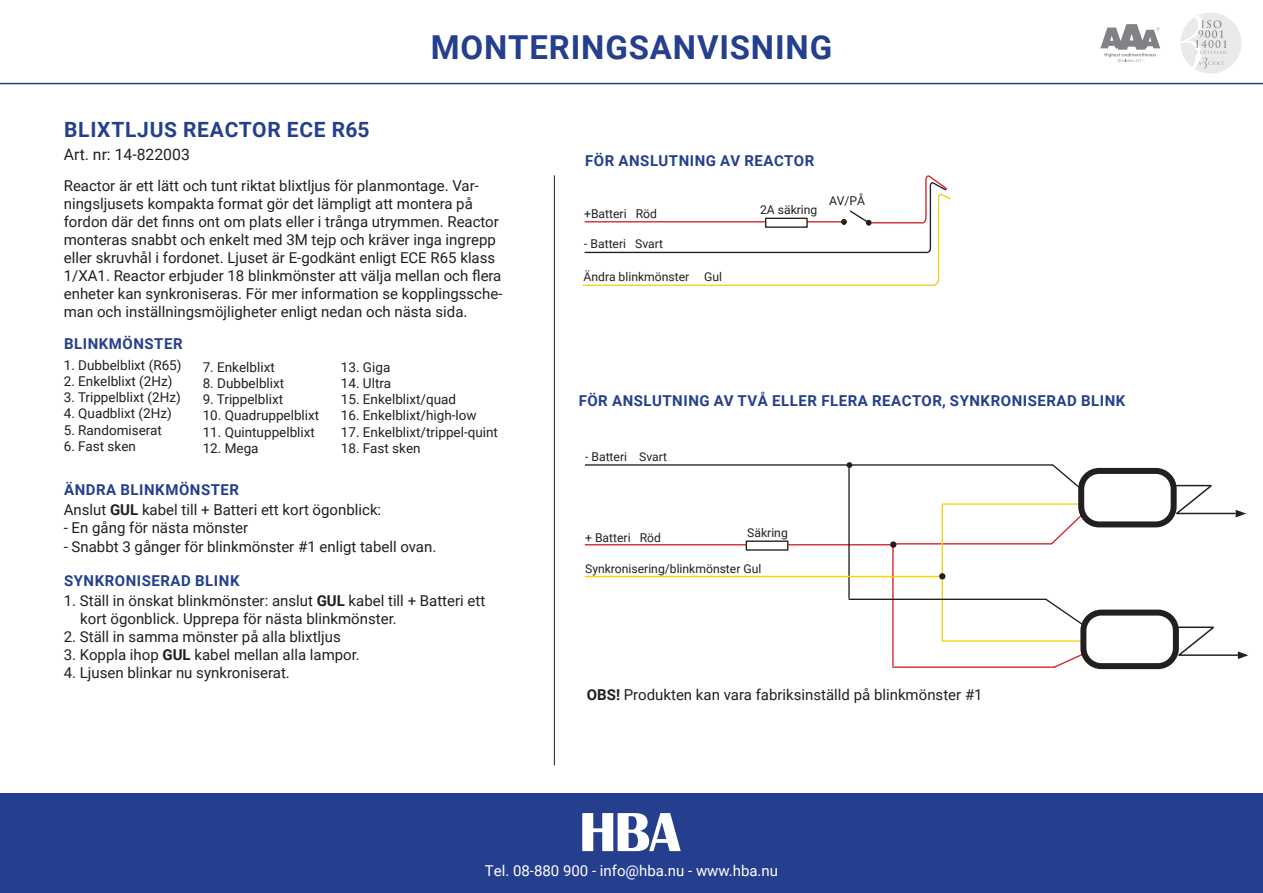
<style>
.page{position:relative;width:1263px;height:893px;background:#fff}
.page>*{position:absolute;margin:0;border:0;box-sizing:border-box;transform-origin:0 0}
.t1{font:700 33px "Roboto";letter-spacing:.025em;color:#253f8e}
.Rubrik_PB_MA_SB{font:700 21px "Roboto";letter-spacing:.035em;color:#253f8e}
.Brödtext_PB_MA_DB{font:15.75px "Roboto";color:#231f20}
.Brödtext_PB_MA_DB-2{font:15px/18px "Roboto";color:#231f20}
.Underrubrik_PB_MA_DB_SB{font:700 15px "Roboto";letter-spacing:.035em;color:#253f8e}
.t2{font:15px "Roboto";color:#fff}
.Brödtext_PB_MA_DB-3{font:13.5px "Roboto";color:#231f20}
.t3{font:12.15px "Roboto";color:#231f20}
.s1{font-weight:700}
</style>
<div class="page">
<hr style="left:0;top:83px;width:1263px;height:1px;background:#253f8e">
<div style="left:0;top:793px;width:1263px;height:100px;background:#253f8e"></div>
<svg style="left:582px;top:813px;width:99px;height:38px"></svg>
<div style="left:1180px;top:12px;width:62px;height:62px;background:#e9eaeb;border-radius:50%"></div>
<svg style="left:1180px;top:16px;width:47px;height:58px"></svg>
<svg style="left:1100px;top:24px;width:60px;height:38px"></svg>
<hr style="left:554px;top:175px;width:1px;height:590px;background:#231f20">
<svg style="left:582px;top:175px;width:369px;height:111px"></svg>
<div style="left:766px;top:218px;width:41px;height:9px;background:#fff"></div>
<div style="left:765px;top:218px;width:43px;height:10px;border:1px solid #231f20"></div>
<svg style="left:1176px;top:484px;width:70px;height:33px"></svg>
<hr style="left:585px;top:544px;width:305px;height:1px;background:#d1232a">
<hr style="left:892px;top:542px;width:2px;height:126px;background:#d1232a">
<svg style="left:895px;top:513px;width:185px;height:33px"></svg>
<hr style="left:943px;top:503px;width:137px;height:2px;background:#f2d01b">
<svg style="left:584px;top:462px;width:494px;height:26px"></svg>
<div style="left:746px;top:541px;width:42px;height:9px;background:#fff"></div>
<div style="left:746px;top:540px;width:42px;height:11px;border:1px solid #231f20"></div>
<svg style="left:892px;top:652px;width:189px;height:16px"></svg>
<hr style="left:943px;top:640px;width:141px;height:2px;background:#f2d01b">
<hr style="left:942px;top:504px;width:1px;height:138px;background:#f2d01b">
<svg style="left:939px;top:573px;width:6px;height:6px"></svg>
<hr style="left:848px;top:467px;width:2px;height:132px;background:#231f20">
<svg style="left:848px;top:597px;width:233px;height:30px"></svg>
<hr style="left:585px;top:576px;width:354px;height:1px;background:#fed105">
<div style="left:890px;top:541px;width:6px;height:7px;background:#231f20;border-radius:50%"></div>
<div style="left:1078px;top:468px;width:99px;height:59px;border:6px solid #231f20;border-radius:18px"></div>
<svg style="left:1178px;top:626px;width:70px;height:33px"></svg>
<div style="left:1080px;top:610px;width:99px;height:59px;border:6px solid #231f20;border-radius:18px"></div>
<p class="Rubrik_PB_MA_SB" style="left:64px;top:115px;width:307px">BLIXTLJUS REACTOR ECE R65</p>
<p class="Brödtext_PB_MA_DB" style="left:64px;top:144px;width:128px">Art. nr: 14-822003</p>
<h1 class="t1" style="left:431px;top:24px;width:403px">MONTERINGSANVISNING</h1>
<p class="Underrubrik_PB_MA_DB_SB" style="left:585px;top:150px;width:231px">FÖR ANSLUTNING AV REACTOR</p>
<p class="Brödtext_PB_MA_DB-2" style="left:64px;top:176px;width:440px">Reactor är ett lätt och tunt riktat blixtljus för planmontage. Var&shy;ningsljusets kompakta format gör det lämpligt att montera på fordon där det finns ont om plats eller i trånga utrymmen. Reactor monteras snabbt och enkelt med 3M tejp och kräver inga ingrepp eller skruvhål i fordonet. Ljuset är E-godkänt enligt ECE R65 klass 1/XA1. Reactor erbjuder 18 blinkmönster att välja mellan och flera enheter kan synkroniseras. För mer information se kopplingssche&shy;man och inställningsmöjligheter enligt nedan och nästa sida.</p>
<p class="Underrubrik_PB_MA_DB_SB" style="left:64px;top:333px;width:120px">BLINKMÖNSTER</p>
<p class="Brödtext_PB_MA_DB-3" style="left:64px;top:355px;width:119px">1. Dubbelblixt (R65)</p>
<p class="Brödtext_PB_MA_DB-3" style="left:64px;top:372px;width:110px">2. Enkelblixt (2Hz)</p>
<p class="Brödtext_PB_MA_DB-3" style="left:64px;top:388px;width:118px">3. Trippelblixt (2Hz)</p>
<p class="Brödtext_PB_MA_DB-3" style="left:64px;top:404px;width:109px">4. Quadblixt (2Hz)</p>
<p class="Brödtext_PB_MA_DB-3" style="left:64px;top:420px;width:100px">5. Randomiserat</p>
<p class="Brödtext_PB_MA_DB-3" style="left:64px;top:436px;width:74px">6. Fast sken</p>
<p class="Brödtext_PB_MA_DB-3" style="left:203px;top:357px;width:74px">7. Enkelblixt</p>
<p class="Brödtext_PB_MA_DB-3" style="left:203px;top:374px;width:83px">8. Dubbelblixt</p>
<p class="Brödtext_PB_MA_DB-3" style="left:203px;top:390px;width:82px">9. Trippelblixt</p>
<p class="Brödtext_PB_MA_DB-3" style="left:203px;top:406px;width:118px">10. Quadruppelblixt</p>
<p class="Brödtext_PB_MA_DB-3" style="left:203px;top:422px;width:114px">11. Quintuppelblixt</p>
<p class="Brödtext_PB_MA_DB-3" style="left:203px;top:438px;width:57px">12. Mega</p>
<p class="Brödtext_PB_MA_DB-3" style="left:341px;top:357px;width:51px">13. Giga</p>
<p class="Brödtext_PB_MA_DB-3" style="left:341px;top:374px;width:52px">14. Ultra</p>
<p class="Brödtext_PB_MA_DB-3" style="left:341px;top:390px;width:117px">15. Enkelblixt/quad</p>
<p class="Brödtext_PB_MA_DB-3" style="left:341px;top:406px;width:137px">16. Enkelblixt/high-low</p>
<p class="Brödtext_PB_MA_DB-3" style="left:341px;top:422px;width:159px">17. Enkelblixt/trippel-quint</p>
<p class="Brödtext_PB_MA_DB-3" style="left:341px;top:438px;width:81px">18. Fast sken</p>
<p class="Underrubrik_PB_MA_DB_SB" style="left:64px;top:479px;width:177px">ÄNDRA BLINKMÖNSTER</p>
<p class="Brödtext_PB_MA_DB-2" style="left:64px;top:500px;width:319px">Anslut <span class="s1">GUL</span> kabel till + Batteri ett kort ögonblick:</p>
<p class="Brödtext_PB_MA_DB-2" style="left:64px;top:518px;width:186px">- En gång för nästa mönster</p>
<p class="Brödtext_PB_MA_DB-2" style="left:64px;top:537px;width:374px">- Snabbt 3 gånger för blinkmönster #1 enligt tabell ovan.</p>
<p class="Underrubrik_PB_MA_DB_SB" style="left:64px;top:570px;width:177px">SYNKRONISERAD BLINK</p>
<p class="Brödtext_PB_MA_DB-2" style="left:80px;top:591px;width:407px;text-indent:-16px">1. Ställ in önskat blinkmönster: anslut <span class="s1">GUL</span> kabel till + Batteri ett kort ögonblick. Upprepa för nästa blinkmönster.</p>
<p class="Brödtext_PB_MA_DB-2" style="left:64px;top:627px;width:279px">2. Ställ in samma mönster på alla blixtljus</p>
<p class="Brödtext_PB_MA_DB-2" style="left:64px;top:645px;width:298px">3. Koppla ihop <span class="s1">GUL</span> kabel mellan alla lampor.</p>
<p class="Brödtext_PB_MA_DB-2" style="left:64px;top:663px;width:228px">4. Ljusen blinkar nu synkroniserat.</p>
<p class="t3" style="left:584px;top:205px;width:74px">+Batteri Röd</p>
<p class="t3" style="left:760px;top:201px;width:59px">2A säkring</p>
<p class="t3" style="left:584px;top:235px;width:80px">- Batteri Svart</p>
<p class="t3" style="left:584px;top:268px;width:140px">Ändra blinkmönster Gul</p>
<p class="t3" style="left:829px;top:192px;width:37px">AV/PÅ</p>
<p class="Underrubrik_PB_MA_DB_SB" style="left:579px;top:390px;width:548px">FÖR ANSLUTNING AV TVÅ ELLER FLERA REACTOR, SYNKRONISERAD BLINK</p>
<p class="t3" style="left:585px;top:448px;width:83px">- Batteri Svart</p>
<p class="t3" style="left:585px;top:529px;width:77px">+ Batteri Röd</p>
<p class="t3" style="left:747px;top:524px;width:42px">Säkring</p>
<p class="t3" style="left:585px;top:560px;width:178px">Synkronisering/blinkmönster Gul</p>
<p class="Brödtext_PB_MA_DB-2" style="left:587px;top:685px;width:397px"><span class="s1">OBS!</span> Produkten kan vara fabriksinställd på blinkmönster #1</p>
<p class="t2" style="left:485px;top:860px;width:295px">Tel. 08-880 900 - info@hba.nu - www.hba.nu</p>
</div>
